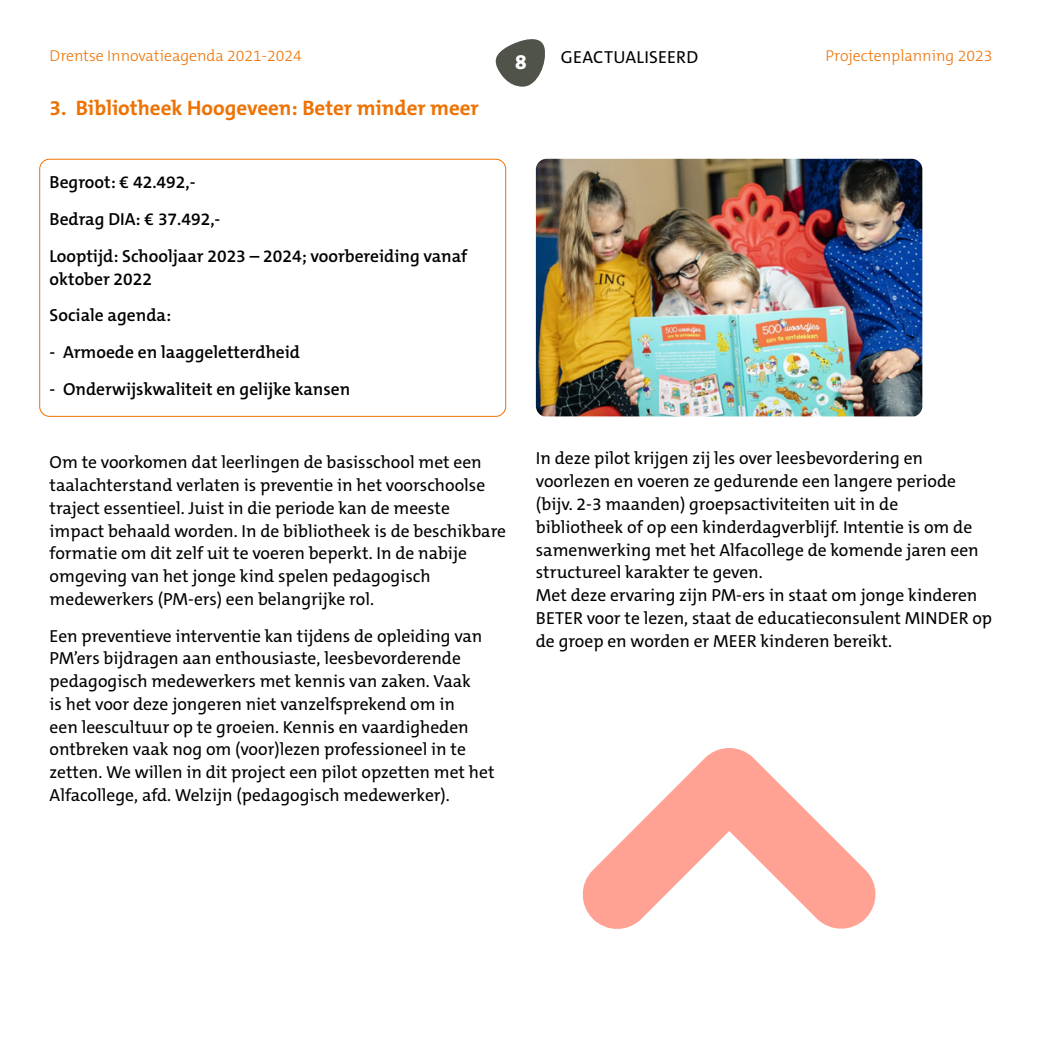
<style>
.page{position:relative;width:1042px;height:1042px;background:#fff}
.page>*{position:absolute;margin:0;border:0;box-sizing:border-box;transform-origin:0 0}
.t1{font:700 21px "The Mix C5";color:#ee7203}
.t2{font:800 21px "The Mix C5";color:#fff}
.t3{font:17.5px/22.8px "The Mix C5";color:#000}
.t4{font:600 17.5px/36.8px "The Mix C5";color:#000}
.t5{font:300 15.75px "The Mix C5";color:#ee7203}
</style>
<div class="page">
<svg style="left:495px;top:39px;width:50px;height:48px"></svg>
<div style="left:39px;top:159px;width:467px;height:258px;border:1px solid #ee7203;border-radius:10px"></div>
<img style="left:536px;top:159px;width:386px;height:257px">
<svg style="left:582px;top:748px;width:294px;height:181px"></svg>
<p class="t5" style="left:50px;top:46px;width:254px">Drentse Innovatieagenda 2021-2024</p>
<p class="t5" style="left:825px;top:46px;width:168px">Projectenplanning 2023</p>
<p class="t2" style="left:515px;top:48px;width:13px">8</p>
<p class="t3" style="left:561px;top:45px;width:139px">GEACTUALISEERD</p>
<p class="t1" style="left:50px;top:94px;width:431px">3. Bibliotheek Hoogeveen: Beter minder meer</p>
<p class="t4" style="left:50px;top:164px;width:419px">Begroot: € 42.492,-<br>Bedrag DIA: € 37.492,-<br>Looptijd: Schooljaar 2023 – 2024; voorbereiding vanaf</p>
<p class="t4" style="left:50px;top:260px;width:123px">oktober 2022<br>Sociale agenda:</p>
<p class="t4" style="left:50px;top:334px;width:252px">- Armoede en laaggeletterdheid</p>
<p class="t4" style="left:50px;top:371px;width:302px">- Onderwijskwaliteit en gelijke kansen</p>
<p class="t3" style="left:50px;top:451px;width:458px">Om te voorkomen dat leerlingen de basisschool met een taalachterstand verlaten is preventie in het voorschoolse traject essentieel. Juist in die periode kan de meeste impact behaald worden. In de bibliotheek is de beschikbare formatie om dit zelf uit te voeren beperkt. In de nabije omgeving van het jonge kind spelen pedagogisch medewerkers (PM-ers) een belangrijke rol.</p>
<p class="t3" style="left:50px;top:624px;width:446px">Een preventieve interventie kan tijdens de opleiding van PM’ers bijdragen aan enthousiaste, leesbevorderende pedagogisch medewerkers met kennis van zaken. Vaak<br>is het voor deze jongeren niet vanzelfsprekend om in<br>een leescultuur op te groeien. Kennis en vaardigheden ontbreken vaak nog om (voor)lezen professioneel in te zetten. We willen in dit project een pilot opzetten met het Alfacollege, afd. Welzijn (pedagogisch medewerker).</p>
<p class="t3" style="left:536px;top:447px;width:458px">In deze pilot krijgen zij les over leesbevordering en voorlezen en voeren ze gedurende een langere periode (bijv. 2-3 maanden) groepsactiviteiten uit in de<br>bibliotheek of op een kinderdagverblijf. Intentie is om de samenwerking met het Alfacollege de komende jaren een structureel karakter te geven.<br>Met deze ervaring zijn PM-ers in staat om jonge kinderen BETER voor te lezen, staat de educatieconsulent MINDER op de groep en worden er MEER kinderen bereikt.</p>
</div>
